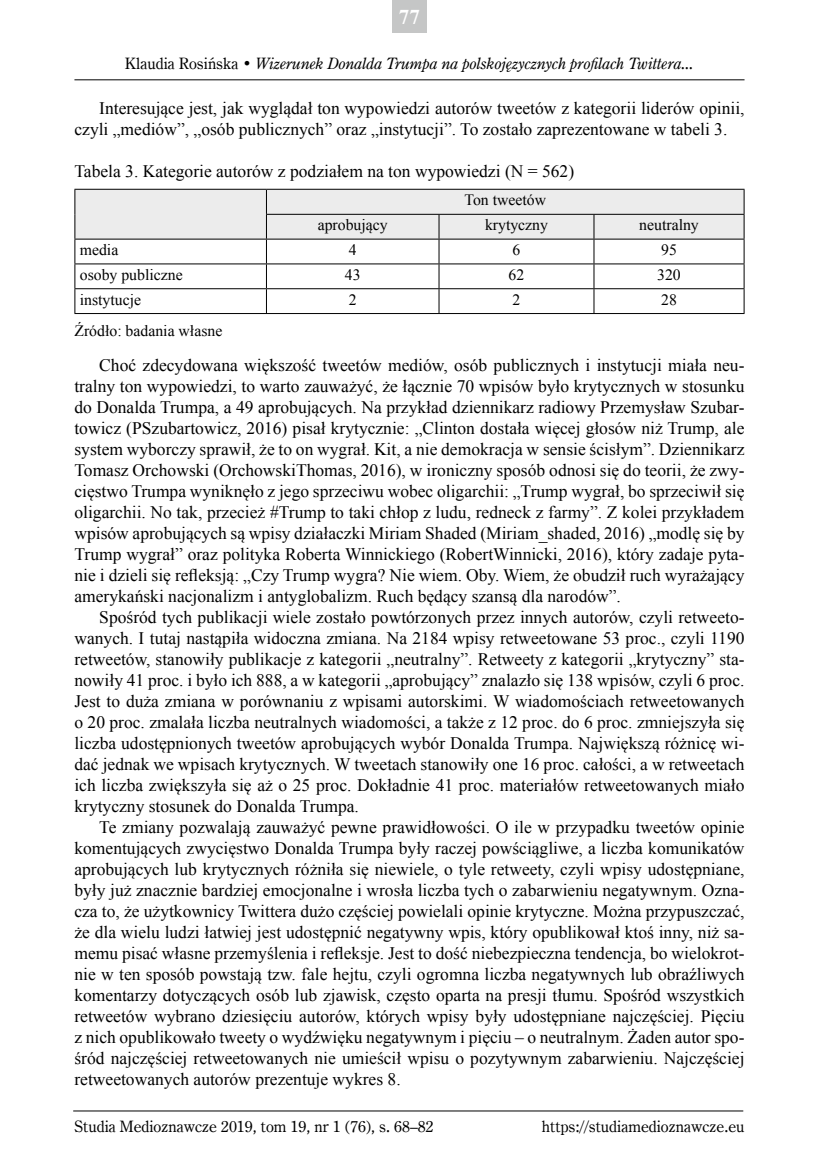
<style>
.page{position:relative;width:819px;height:1166px;background:#fff}
.page>*{position:absolute;margin:0;border:0;box-sizing:border-box;transform-origin:0 0}
.t1{font:700 21px "Times New Roman";color:#fff}
.t2{font:17.5px/21px "Times New Roman";color:#000;text-align:justify}
.t3{font:15.75px "Times New Roman";color:#000}
.t4{font:italic 15.75px "Century Oldst EU";color:#000}
.t5{font:15.75px "Century Oldst EU";color:#000}
.s1{font-style:normal}
</style>
<div class="page">
<div style="left:392px;top:0;width:35px;height:32px;background:#c5c6c6"></div>
<hr style="left:74px;top:79px;width:670px;height:1px;background:#000">
<hr style="left:73px;top:1110px;width:670px;height:1px;background:#000">
<svg style="left:74px;top:189px;width:670px;height:124px"></svg>
<hr style="left:74px;top:313px;width:670px;height:1px;background:#000">
<p class="t1" style="left:399px;top:5px;width:22px">77</p>
<p class="t4" style="left:125px;top:53px;width:570px"><span class="s1">Klaudia Rosińska •</span> Wizerunek Donalda Trumpa na polskojęzycznych profilach Twittera...</p>
<p class="t2" style="left:74px;top:97px;width:671px;text-indent:25px">Interesujące jest, jak wyglądał ton wypowiedzi autorów tweetów z kategorii liderów opinii, czyli „mediów”, „osób publicznych” oraz „instytucji”. To zostało zaprezentowane w tabeli 3.</p>
<p class="t2" style="left:74px;top:160px;width:501px">Tabela 3. Kategorie autorów z podziałem na ton wypowiedzi (N = 562)</p>
<p class="t3" style="left:464px;top:191px;width:83px">Ton tweetów</p>
<p class="t3" style="left:318px;top:216px;width:71px">aprobujący</p>
<p class="t3" style="left:485px;top:216px;width:64px">krytyczny</p>
<p class="t3" style="left:639px;top:216px;width:61px">neutralny</p>
<p class="t3" style="left:80px;top:241px;width:40px">media</p>
<p class="t3" style="left:349px;top:241px;width:9px">4</p>
<p class="t3" style="left:512px;top:241px;width:9px">6</p>
<p class="t3" style="left:661px;top:241px;width:17px">95</p>
<p class="t3" style="left:80px;top:266px;width:104px">osoby publiczne</p>
<p class="t3" style="left:345px;top:266px;width:17px">43</p>
<p class="t3" style="left:508px;top:266px;width:17px">62</p>
<p class="t3" style="left:657px;top:266px;width:25px">320</p>
<p class="t3" style="left:80px;top:291px;width:63px">instytucje</p>
<p class="t3" style="left:349px;top:291px;width:9px">2</p>
<p class="t3" style="left:512px;top:291px;width:9px">2</p>
<p class="t3" style="left:661px;top:291px;width:17px">28</p>
<p class="t3" style="left:74px;top:322px;width:149px">Źródło: badania własne</p>
<p class="t2" style="left:74px;top:355px;width:671px;text-indent:25px">Choć zdecydowana większość tweetów mediów, osób publicznych i instytucji miała neu&shy;tralny ton wypowiedzi, to warto zauważyć, że łącznie 70 wpisów było krytycznych w stosunku do Donalda Trumpa, a 49 aprobujących. Na przykład dziennikarz radiowy Przemysław Szubar&shy;towicz (PSzubartowicz, 2016) pisał krytycznie: „Clinton dostała więcej głosów niż Trump, ale system wyborczy sprawił, że to on wygrał. Kit, a nie demokracja w sensie ścisłym”. Dziennikarz Tomasz Orchowski (OrchowskiThomas, 2016), w ironiczny sposób odnosi się do teorii, że zwy&shy;cięstwo Trumpa wyniknęło z jego sprzeciwu wobec oligarchii: „Trump wygrał, bo sprzeciwił się oligarchii. No tak, przecież #Trump to taki chłop z ludu, redneck z farmy”. Z kolei przykładem wpisów aprobujących są wpisy działaczki Miriam Shaded (Miriam_shaded, 2016) „modlę się by Trump wygrał” oraz polityka Roberta Winnickiego (RobertWinnicki, 2016), który zadaje pyta&shy;nie i dzieli się refleksją: „Czy Trump wygra? Nie wiem. Oby. Wiem, że obudził ruch wyrażający amerykański nacjonalizm i antyglobalizm. Ruch będący szansą dla narodów”.</p>
<p class="t2" style="left:74px;top:607px;width:671px;text-indent:25px">Spośród tych publikacji wiele zostało powtórzonych przez innych autorów, czyli retweeto&shy;wanych. I tutaj nastąpiła widoczna zmiana. Na 2184 wpisy retweetowane 53 proc., czyli 1190 retweetów, stanowiły publikacje z kategorii „neutralny”. Retweety z kategorii „krytyczny” sta&shy;nowiły 41 proc. i było ich 888, a w kategorii „aprobujący” znalazło się 138 wpisów, czyli 6 proc.<br>Jest to duża zmiana w porównaniu z wpisami autorskimi. W wiadomościach retweetowanych o 20 proc. zmalała liczba neutralnych wiadomości, a także z 12 proc. do 6 proc. zmniejszyła się liczba udostępnionych tweetów aprobujących wybór Donalda Trumpa. Największą różnicę wi&shy;dać jednak we wpisach krytycznych. W tweetach stanowiły one 16 proc. całości, a w retweetach ich liczba zwiększyła się aż o 25 proc. Dokładnie 41 proc. materiałów retweetowanych miało krytyczny stosunek do Donalda Trumpa.</p>
<p class="t2" style="left:74px;top:817px;width:671px;text-indent:25px">Te zmiany pozwalają zauważyć pewne prawidłowości. O ile w przypadku tweetów opinie komentujących zwycięstwo Donalda Trumpa były raczej powściągliwe, a liczba komunikatów aprobujących lub krytycznych różniła się niewiele, o tyle retweety, czyli wpisy udostępniane, były już znacznie bardziej emocjonalne i wrosła liczba tych o zabarwieniu negatywnym. Ozna&shy;cza to, że użytkownicy Twittera dużo częściej powielali opinie krytyczne. Można przypuszczać, że dla wielu ludzi łatwiej jest udostępnić negatywny wpis, który opublikował ktoś inny, niż sa&shy;memu pisać własne przemyślenia i refleksje. Jest to dość niebezpieczna tendencja, bo wielokrot&shy;nie w ten sposób powstają tzw. fale hejtu, czyli ogromna liczba negatywnych lub obraźliwych komentarzy dotyczących osób lub zjawisk, często oparta na presji tłumu. Spośród wszystkich retweetów wybrano dziesięciu autorów, których wpisy były udostępniane najczęściej. Pięciu z nich opublikowało tweety o wydźwięku negatywnym i pięciu – o neutralnym. Żaden autor spo&shy;śród najczęściej retweetowanych nie umieścił wpisu o pozytywnym zabarwieniu. Najczęściej retweetowanych autorów prezentuje wykres 8.</p>
<p class="t5" style="left:74px;top:1116px;width:361px">Studia Medioznawcze 2019, tom 19, nr 1 (76), s. 68–82</p>
<p class="t5" style="left:542px;top:1116px;width:204px">https://studiamedioznawcze.eu</p>
</div>
